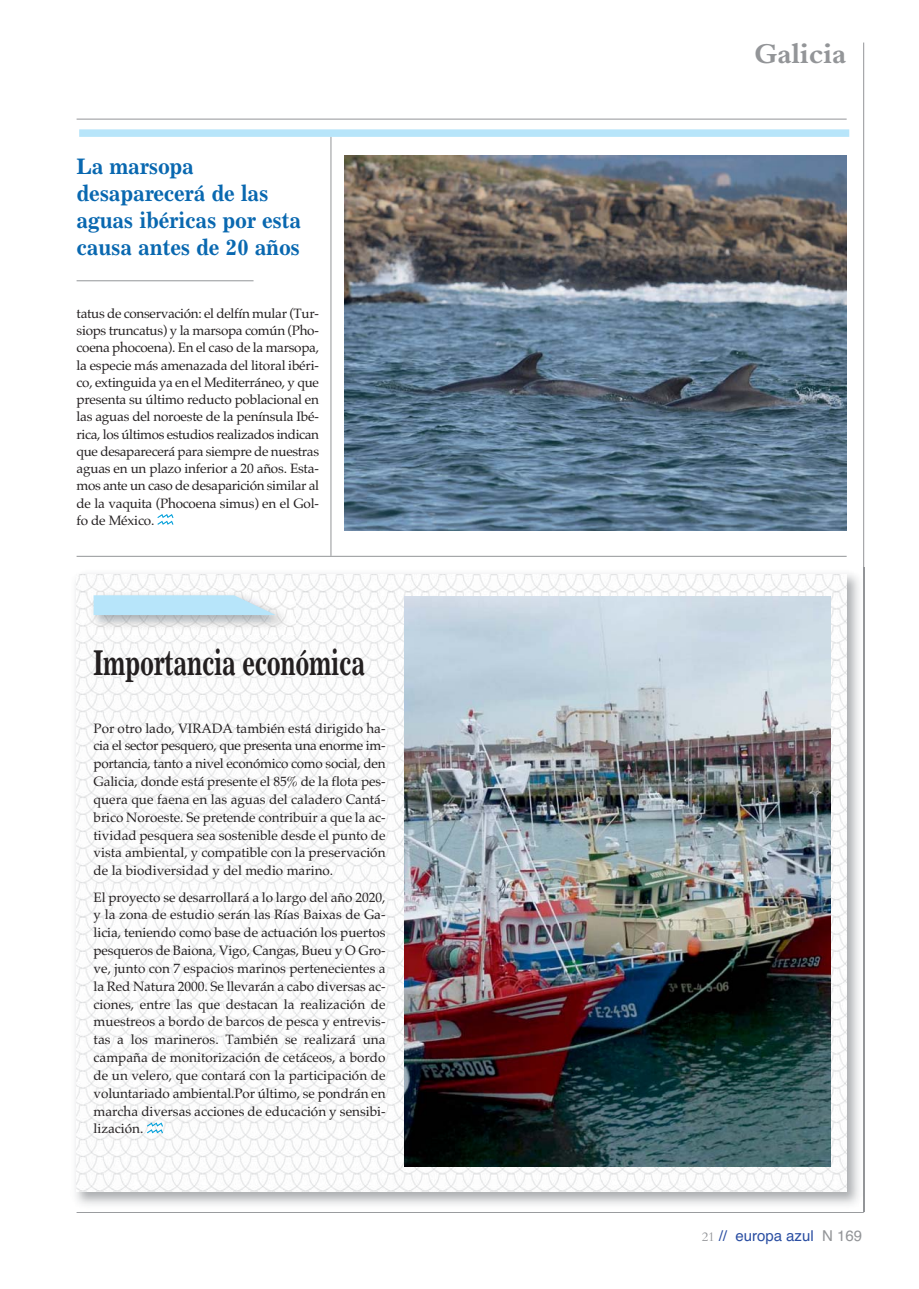
<style>
.page{position:relative;width:919px;height:1289px;background:#fff}
.page>*{position:absolute;margin:0;border:0;box-sizing:border-box;transform-origin:0 0}
.t1{font:700 36px "Excelsior";letter-spacing:-.015em;color:#231f20;scale:.7 1}
.t2{font:700 30px "Bembo";color:#939598}
.t3{font:700 22.5px/27px "Excelsior";letter-spacing:-.015em;color:#0968b0;scale:.95 1}
.t4{font:15px "Helvetica";color:#2a4ea2}
.t5{font:13.5px/17.9px "Palatino";color:#231f20;text-align:justify}
.s1{font-family:"Bembo";font-size:13.5px;color:#939598}
.s2{color:#939598}
</style>
<div class="page">
<hr style="left:77px;top:1211px;width:786px;height:1px;background:#939598">
<hr style="left:863px;top:43px;width:1px;height:1169px;background:#939598">
<hr style="left:77px;top:119px;width:769px;height:1px;background:#939598">
<svg style="left:157px;top:514px;width:16px;height:11px"></svg>
<hr style="left:330px;top:137px;width:1px;height:419px;background:#939598">
<div style="left:79px;top:129px;width:770px;height:8px;background:#b7e5fa"></div>
<img style="left:344px;top:156px;width:502px;height:374px">
<hr style="left:77px;top:556px;width:769px;height:1px;background:#939598">
<hr style="left:77px;top:280px;width:176px;height:1px;background:#939598">
<img style="left:75px;top:567px;width:790px;height:644px">
<img style="left:863px;top:567px;width:1px;height:644px">
<img style="left:77px;top:574px;width:769px;height:617px">
<img style="left:87px;top:588px;width:208px;height:47px">
<svg style="left:94px;top:595px;width:182px;height:20px;background:#bee6f8"></svg>
<svg style="left:147px;top:1122px;width:16px;height:11px"></svg>
<img style="left:404px;top:597px;width:426px;height:569px">
<h3 class="t3" style="left:77px;top:154px;width:238px">La marsopa desaparecerá de las aguas ibéricas por esta causa antes de 20 años</h3>
<p class="t5" style="left:77px;top:306px;width:244px;line-height:17.2px">tatus de conservación: el delfín mular (Tur&shy;siops truncatus) y la marsopa común (Pho&shy;coena phocoena). En el caso de la marsopa, la especie más amenazada del litoral ibéri&shy;co, extinguida ya en el Mediterráneo, y que presenta su último reducto poblacional en las aguas del noroeste de la península Ibé&shy;rica, los últimos estudios realizados indican que desaparecerá para siempre de nuestras aguas en un plazo inferior a 20 años. Esta&shy;mos ante un caso de desaparición similar al de la vaquita (Phocoena simus) en el Gol&shy;fo de México.</p>
<h1 class="t1" style="left:94px;top:649px;width:390px">Importancia económica</h1>
<p class="t5" style="left:94px;top:720px;width:293px">Por otro lado, VIRADA también está dirigido ha&shy;cia el sector pesquero, que presenta una enorme im&shy;portancia, tanto a nivel económico como social, den Galicia, donde está presente el 85% de la flota pes&shy;quera que faena en las aguas del caladero Cantá&shy;brico Noroeste. Se pretende contribuir a que la ac&shy;tividad pesquera sea sostenible desde el punto de vista ambiental, y compatible con la preservación de la biodiversidad y del medio marino.</p>
<p class="t5" style="left:94px;top:889px;width:293px">El proyecto se desarrollará a lo largo del año 2020, y la zona de estudio serán las Rías Baixas de Ga&shy;licia, teniendo como base de actuación los puertos pesqueros de Baiona, Vigo, Cangas, Bueu y O Gro&shy;ve, junto con 7 espacios marinos pertenecientes a la Red Natura 2000. Se llevarán a cabo diversas ac&shy;ciones, entre las que destacan la realización de muestreos a bordo de barcos de pesca y entrevis&shy;tas a los marineros. También se realizará una campaña de monitorización de cetáceos, a bordo de un velero, que contará con la participación de voluntariado ambiental.Por último, se pondrán en marcha diversas acciones de educación y sensibi&shy;lización.</p>
<h2 class="t2" style="left:754px;top:42px;width:94px">Galicia</h2>
<p class="t4" style="left:701px;top:1229px;width:162px"><span class="s1">21</span> // europa azul <span class="s2">N 169</span></p>
</div>
